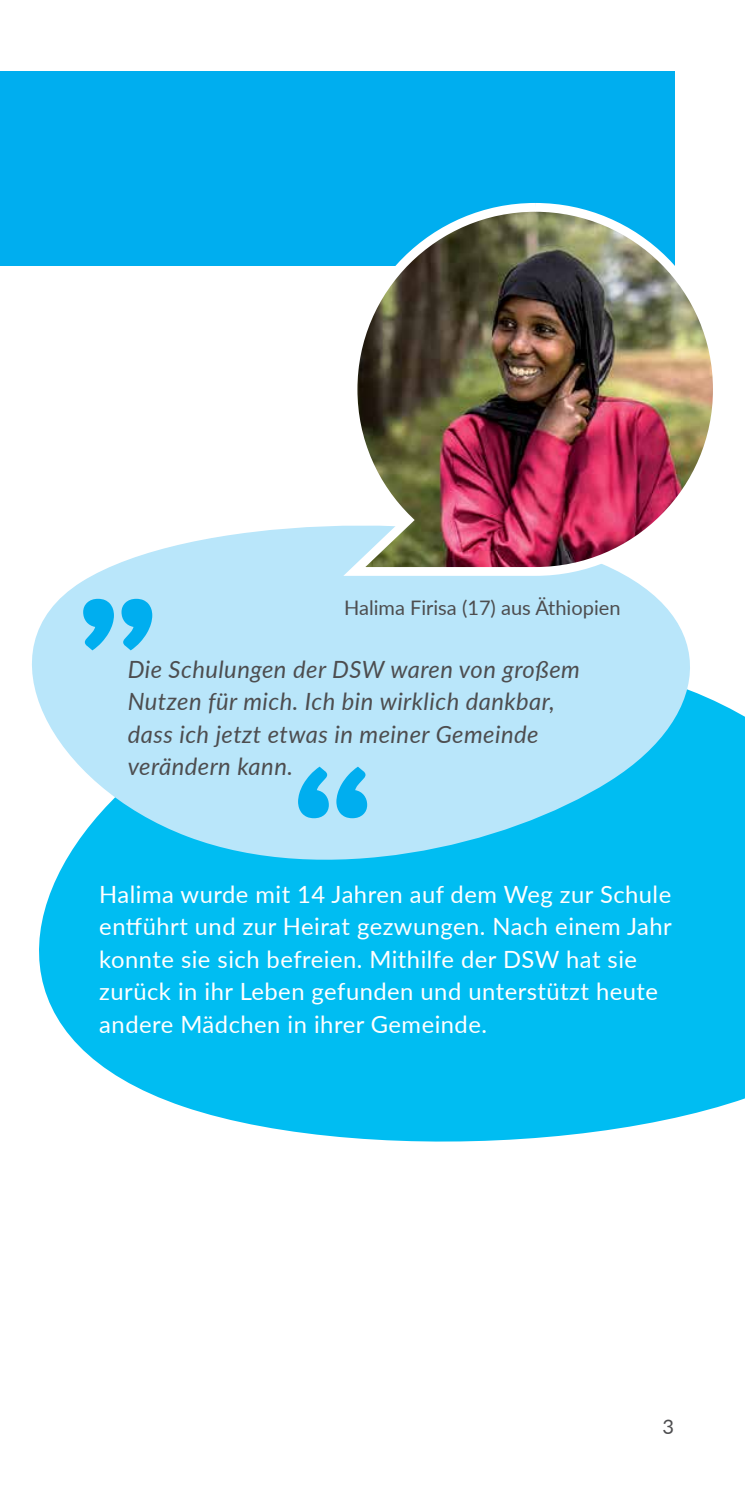
<style>
.page{position:relative;width:745px;height:1489px;background:#fff}
.page>*{position:absolute;margin:0;border:0;box-sizing:border-box;transform-origin:0 0}
.t1{font:23.75px/32.5px "Lato";letter-spacing:.02em;color:#fff}
.t2{font:italic 23.75px/32.5px "Lato";letter-spacing:.02em;color:#4d4d4f}
.t3{font:20px "Lato";color:#4d4d4f}
</style>
<div class="page">
<div style="left:0;top:71px;width:673px;height:195px;background:#00aeef"></div>
<svg style="left:39px;top:705px;width:705px;height:437px;background:#1ac3f3"></svg>
<svg style="left:32px;top:526px;width:692px;height:361px;background:#99e0f8"></svg>
<svg style="left:83px;top:598px;width:69px;height:52px;background:#4bc4f3"></svg>
<img style="left:332px;top:198px;width:392px;height:382px">
<svg style="left:298px;top:766px;width:69px;height:52px;background:#4bc4f3"></svg>
<p class="t3" style="left:344px;top:593px;width:278px">Halima Firisa (17) aus Äthiopien</p>
<p class="t2" style="left:128px;top:651px;width:453px">Die Schulungen der DSW waren von großem<br>Nutzen für mich. Ich bin wirklich dankbar,</p>
<p class="t2" style="left:128px;top:716px;width:412px">dass ich jetzt etwas in meiner Gemeinde</p>
<p class="t2" style="left:128px;top:749px;width:167px">verändern kann.</p>
<p class="t1" style="left:99px;top:876px;width:573px">Halima wurde mit 14 Jahren auf dem Weg zur Schule entführt und zur Heirat gezwungen. Nach einem Jahr konnte sie sich befreien. Mithilfe der DSW hat sie zurück in ihr Leben gefunden und unterstützt heute andere Mädchen in ihrer Gemeinde.</p>
<p class="t3" style="left:662px;top:1412px;width:13px">3</p>
</div>
